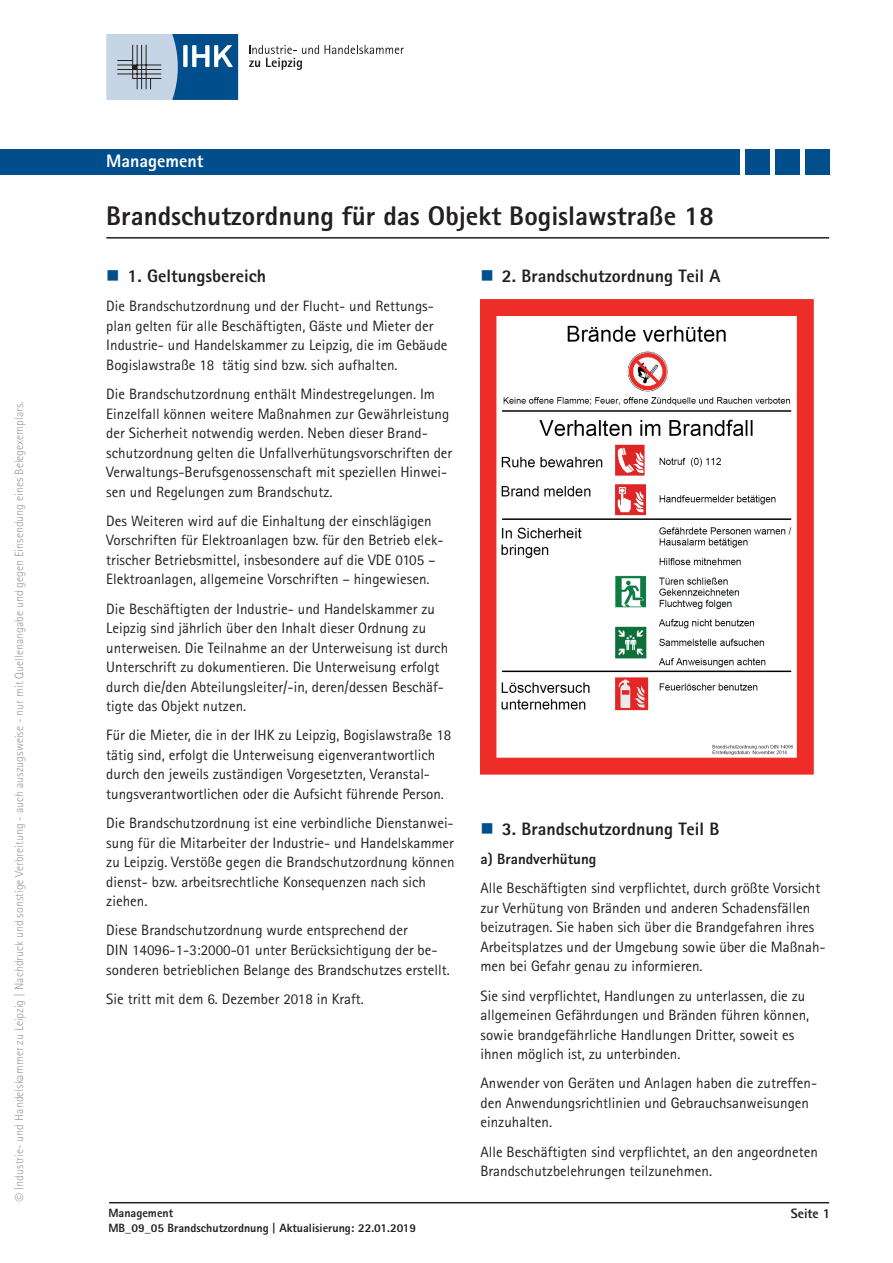
<style>
.page{position:relative;width:893px;height:1263px;background:#fff}
.page>*{position:absolute;margin:0;border:0;box-sizing:border-box;transform-origin:0 0}
.t1{font:800 27px "Rotis Sans Serif";color:#231f20}
.t2{font:800 18px "Rotis Sans Serif";color:#231f20}
.t3{font:800 18px "Rotis Sans Serif";color:#fff}
.t4{font:15px/19.5px "Rotis Sans Serif";color:#231f20}
.t5{font:800 15px "Rotis Sans Serif";color:#231f20}
.t6{font:800 13.5px "Rotis Sans Serif";color:#231f20}
.t7{font:300 12px "Rotis Sans Serif";color:#999b9e}
.t8{font:800 12px/14.4px "Rotis Sans Serif";color:#231f20}
</style>
<div class="page">
<hr style="left:109px;top:1202px;width:720px;height:1px;background:#231f20">
<div style="left:0;top:149px;width:740px;height:26px;background:#004f8c"></div>
<hr style="left:106px;top:237px;width:723px;height:2px;background:#231f20">
<div style="left:805px;top:149px;width:24px;height:25px;background:#004f8c"></div>
<div style="left:776px;top:149px;width:24px;height:25px;background:#004f8c"></div>
<div style="left:745px;top:149px;width:25px;height:26px;background:#004f8c"></div>
<svg style="left:249px;top:45px;width:155px;height:25px"></svg>
<svg style="left:106px;top:34px;width:132px;height:66px;background:#729aba"></svg>
<img style="left:480px;top:299px;width:333px;height:476px">
<p class="t7" style="left:12px;top:1189px;width:789px;rotate:-90deg">Industrie- und Handelskammer zu Leipzig | Nachdruck und sonstige Verbreitung - auch auszugsweise - nur mit Quellenangabe und gegen Einsendung eines Belegexemplars.</p>
<p class="t3" style="left:106px;top:150px;width:99px">Management</p>
<h1 class="t1" style="left:106px;top:199px;width:609px">Brandschutzordnung für das Objekt Bogislawstraße 18</h1>
<p class="t2" style="left:128px;top:265px;width:140px">1. Geltungsbereich</p>
<p class="t4" style="left:106px;top:296px;width:343px">Die Brandschutzordnung und der Flucht- und Rettungs&shy;plan gelten für alle Beschäftigten, Gäste und Mieter der Industrie- und Handelskammer zu Leipzig, die im Gebäude Bogislawstraße 18 tätig sind bzw. sich aufhalten.</p>
<p class="t4" style="left:106px;top:384px;width:348px">Die Brandschutzordnung enthält Mindestregelungen. Im Einzelfall können weitere Maßnahmen zur Gewährleistung der Sicherheit notwendig werden. Neben dieser Brand&shy;schutzordnung gelten die Unfallverhütungsvorschriften der Verwaltungs-Berufsgenossenschaft mit speziellen Hinwei&shy;sen und Regelungen zum Brandschutz.</p>
<p class="t4" style="left:106px;top:511px;width:339px">Des Weiteren wird auf die Einhaltung der einschlägigen Vorschriften für Elektroanlagen bzw. für den Betrieb elek&shy;trischer Betriebsmittel, insbesondere auf die VDE 0105 – Elektroanlagen, allgemeine Vorschriften – hingewiesen.</p>
<p class="t4" style="left:106px;top:599px;width:343px">Die Beschäftigten der Industrie- und Handelskammer zu Leipzig sind jährlich über den Inhalt dieser Ordnung zu unterweisen. Die Teilnahme an der Unterweisung ist durch Unterschrift zu dokumentieren. Die Unterweisung erfolgt durch die/den Abteilungsleiter/-in, deren/dessen Beschäf&shy;tigte das Objekt nutzen.</p>
<p class="t4" style="left:106px;top:725px;width:347px">Für die Mieter, die in der IHK zu Leipzig, Bogislawstraße 18 tätig sind, erfolgt die Unterweisung eigenverantwortlich durch den jeweils zuständigen Vorgesetzten, Veranstal&shy;tungsverantwortlichen oder die Aufsicht führende Person.</p>
<p class="t4" style="left:106px;top:813px;width:350px">Die Brandschutzordnung ist eine verbindliche Dienstanwei&shy;sung für die Mitarbeiter der Industrie- und Handelskammer zu Leipzig. Verstöße gegen die Brandschutzordnung können dienst- bzw. arbeitsrechtliche Konsequenzen nach sich ziehen.</p>
<p class="t4" style="left:106px;top:920px;width:345px">Diese Brandschutzordnung wurde entsprechend der<br>DIN 14096-1-3:2000-01 unter Berücksichtigung der be&shy;sonderen betrieblichen Belange des Brandschutzes erstellt.</p>
<p class="t4" style="left:106px;top:989px;width:259px">Sie tritt mit dem 6. Dezember 2018 in Kraft.</p>
<p class="t2" style="left:502px;top:265px;width:220px">2. Brandschutzordnung Teil A</p>
<p class="t2" style="left:502px;top:817px;width:219px">3. Brandschutzordnung Teil B</p>
<p class="t5" style="left:480px;top:849px;width:117px">a) Brandverhütung</p>
<p class="t4" style="left:480px;top:878px;width:347px">Alle Beschäftigten sind verpflichtet, durch größte Vorsicht zur Verhütung von Bränden und anderen Schadensfällen beizutragen. Sie haben sich über die Brandgefahren ihres Arbeitsplatzes und der Umgebung sowie über die Maßnah&shy;men bei Gefahr genau zu informieren.</p>
<p class="t4" style="left:480px;top:985px;width:330px">Sie sind verpflichtet, Handlungen zu unterlassen, die zu allgemeinen Gefährdungen und Bränden führen können, sowie brandgefährliche Handlungen Dritter, soweit es ihnen möglich ist, zu unterbinden.</p>
<p class="t4" style="left:480px;top:1073px;width:338px">Anwender von Geräten und Anlagen haben die zutreffen&shy;den Anwendungsrichtlinien und Gebrauchsanweisungen einzuhalten.</p>
<p class="t4" style="left:480px;top:1141px;width:339px">Alle Beschäftigten sind verpflichtet, an den angeordneten<br>Brandschutzbelehrungen teilzunehmen.</p>
<p class="t8" style="left:108px;top:1206px;width:309px">Management<br>MB_09_05 Brandschutzordnung | Aktualisierung: 22.01.2019</p>
<p class="t6" style="left:791px;top:1205px;width:41px">Seite 1</p>
</div>
